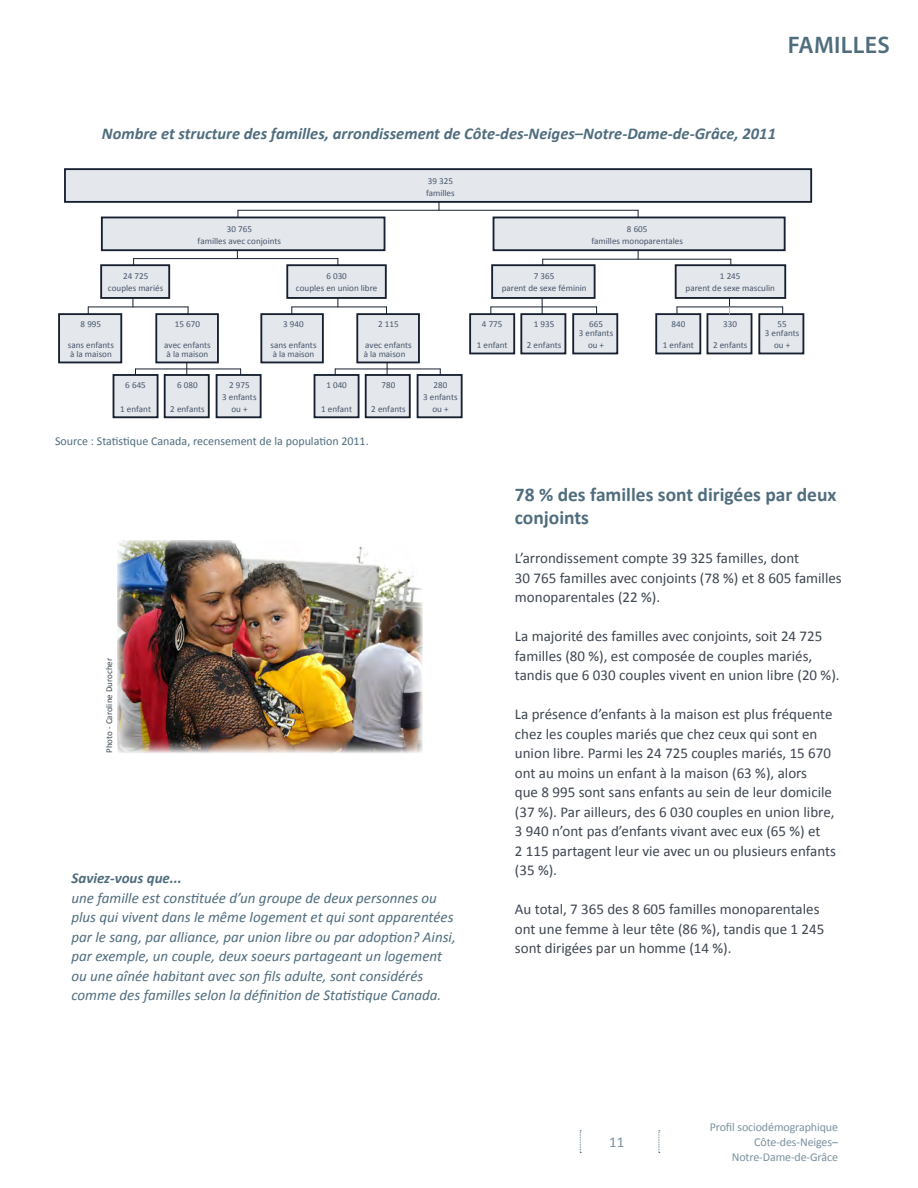
<style>
.page{position:relative;width:918px;height:1188px;background:#fff}
.page>*{position:absolute;margin:0;border:0;box-sizing:border-box;transform-origin:0 0}
.t1{font:600 24px "Myriad Pro";letter-spacing:.01em;color:#506d7e}
.t2{font:700 19.5px/23.4px "Calibri";color:#506d7e}
.t3{font:italic 700 16.5px "Calibri";color:#506d7e}
.t4{font:15px/19.5px "Calibri";color:#3e4651}
.t5{font:italic 15px/19.5px "Calibri";color:#506d7e}
.t6{font:italic 700 15px "Calibri";color:#506d7e}
.t7{font:15px "Calibri";color:#7c929e}
.t8{font:12px/15px "Calibri";letter-spacing:-.01em;color:#7c929e;text-align:right}
.t9{font:12px "Calibri";color:#506d7e}
.t10{font:9px/12px "Calibri";color:#3b4b61;text-align:center}
.t11{font:9px "Calibri";color:#3e4651}
</style>
<div class="page">
<svg style="left:659px;top:1130px;width:1px;height:23px"></svg>
<svg style="left:580px;top:1130px;width:1px;height:23px"></svg>
<div style="left:113px;top:375px;width:45px;height:42px;background:#e4e7eb"></div>
<div style="left:113px;top:374px;width:46px;height:44px;border:2px solid #172030"></div>
<div style="left:165px;top:375px;width:44px;height:42px;background:#e4e7eb"></div>
<div style="left:164px;top:374px;width:46px;height:44px;border:2px solid #172030"></div>
<div style="left:217px;top:375px;width:44px;height:42px;background:#e4e7eb"></div>
<div style="left:216px;top:374px;width:46px;height:44px;border:2px solid #172030"></div>
<div style="left:156px;top:314px;width:62px;height:48px;background:#e4e7eb"></div>
<div style="left:155px;top:313px;width:64px;height:50px;border:2px solid #172030"></div>
<div style="left:59px;top:314px;width:62px;height:48px;background:#e4e7eb"></div>
<div style="left:58px;top:313px;width:64px;height:50px;border:2px solid #172030"></div>
<div style="left:315px;top:375px;width:44px;height:42px;background:#e4e7eb"></div>
<div style="left:314px;top:374px;width:46px;height:44px;border:2px solid #172030"></div>
<div style="left:366px;top:375px;width:44px;height:42px;background:#e4e7eb"></div>
<div style="left:365px;top:374px;width:46px;height:44px;border:2px solid #172030"></div>
<div style="left:418px;top:375px;width:44px;height:42px;background:#e4e7eb"></div>
<div style="left:417px;top:374px;width:46px;height:44px;border:2px solid #172030"></div>
<div style="left:261px;top:314px;width:62px;height:48px;background:#e4e7eb"></div>
<div style="left:260px;top:313px;width:64px;height:50px;border:2px solid #172030"></div>
<div style="left:357px;top:314px;width:62px;height:48px;background:#e4e7eb"></div>
<div style="left:356px;top:313px;width:64px;height:50px;border:2px solid #172030"></div>
<div style="left:101px;top:265px;width:68px;height:33px;background:#e4e7eb"></div>
<div style="left:100px;top:264px;width:70px;height:35px;border:2px solid #172030"></div>
<div style="left:287px;top:265px;width:99px;height:33px;background:#e4e7eb"></div>
<div style="left:286px;top:264px;width:101px;height:35px;border:2px solid #172030"></div>
<div style="left:102px;top:217px;width:283px;height:33px;background:#e4e7eb"></div>
<div style="left:101px;top:217px;width:284px;height:34px;border:2px solid #172030"></div>
<div style="left:470px;top:314px;width:44px;height:39px;background:#e4e7eb"></div>
<div style="left:469px;top:313px;width:46px;height:41px;border:2px solid #172030"></div>
<div style="left:521px;top:314px;width:44px;height:39px;background:#e4e7eb"></div>
<div style="left:520px;top:313px;width:46px;height:41px;border:2px solid #172030"></div>
<div style="left:573px;top:314px;width:44px;height:39px;background:#e4e7eb"></div>
<div style="left:572px;top:313px;width:46px;height:41px;border:2px solid #172030"></div>
<div style="left:656px;top:314px;width:44px;height:39px;background:#e4e7eb"></div>
<div style="left:655px;top:313px;width:46px;height:41px;border:2px solid #172030"></div>
<div style="left:707px;top:314px;width:45px;height:39px;background:#e4e7eb"></div>
<div style="left:707px;top:313px;width:45px;height:41px;border:2px solid #172030"></div>
<div style="left:759px;top:314px;width:44px;height:39px;background:#e4e7eb"></div>
<div style="left:758px;top:313px;width:46px;height:41px;border:2px solid #172030"></div>
<div style="left:492px;top:265px;width:103px;height:33px;background:#e4e7eb"></div>
<div style="left:491px;top:264px;width:105px;height:35px;border:2px solid #172030"></div>
<div style="left:676px;top:265px;width:109px;height:33px;background:#e4e7eb"></div>
<div style="left:675px;top:264px;width:111px;height:35px;border:2px solid #172030"></div>
<div style="left:494px;top:217px;width:291px;height:33px;background:#e4e7eb"></div>
<div style="left:493px;top:217px;width:293px;height:34px;border:2px solid #172030"></div>
<div style="left:65px;top:169px;width:746px;height:33px;background:#e4e7eb"></div>
<div style="left:64px;top:168px;width:748px;height:35px;border:2px solid #172030"></div>
<hr style="left:238px;top:210px;width:400px;height:1px;background:#172030">
<hr style="left:134px;top:258px;width:204px;height:1px;background:#172030">
<hr style="left:543px;top:259px;width:188px;height:1px;background:#172030">
<hr style="left:677px;top:307px;width:106px;height:1px;background:#172030">
<svg style="left:729px;top:298px;width:1px;height:16px"></svg>
<hr style="left:491px;top:307px;width:106px;height:1px;background:#172030">
<svg style="left:542px;top:298px;width:1px;height:16px"></svg>
<hr style="left:335px;top:369px;width:105px;height:1px;background:#172030">
<svg style="left:387px;top:362px;width:1px;height:13px"></svg>
<hr style="left:292px;top:307px;width:95px;height:1px;background:#172030">
<hr style="left:88px;top:307px;width:100px;height:1px;background:#172030">
<hr style="left:135px;top:369px;width:106px;height:1px;background:#172030">
<svg style="left:186px;top:362px;width:1px;height:13px"></svg>
<img style="left:117px;top:540px;width:306px;height:213px">
<p class="t1" style="left:788px;top:30px;width:104px">FAMILLES</p>
<p class="t3" style="left:102px;top:123px;width:676px">Nombre et structure des familles, arrondissement de Côte-des-Neiges–Notre-Dame-de-Grâce, 2011</p>
<p class="t10" style="left:426px;top:175px;width:30px;text-align:left">39 325 familles</p>
<p class="t10" style="left:227px;top:223px;width:27px">30 765</p>
<p class="t10" style="left:627px;top:223px;width:22px">8 605</p>
<p class="t10" style="left:198px;top:235px;width:85px">familles avec conjoints</p>
<p class="t10" style="left:591px;top:235px;width:93px">familles monoparentales</p>
<p class="t10" style="left:123px;top:270px;width:27px">24 725</p>
<p class="t10" style="left:326px;top:270px;width:22px">6 030</p>
<p class="t10" style="left:534px;top:270px;width:22px">7 365</p>
<p class="t10" style="left:720px;top:270px;width:22px">1 245</p>
<p class="t10" style="left:108px;top:282px;width:57px">couples mariés</p>
<p class="t10" style="left:296px;top:282px;width:83px">couples en union libre</p>
<p class="t10" style="left:502px;top:282px;width:86px">parent de sexe féminin</p>
<p class="t10" style="left:686px;top:282px;width:91px">parent de sexe masculin</p>
<p class="t10" style="left:81px;top:318px;width:22px">8 995</p>
<p class="t10" style="left:175px;top:318px;width:27px">15 670</p>
<p class="t10" style="left:283px;top:318px;width:22px">3 940</p>
<p class="t10" style="left:378px;top:318px;width:22px">2 115</p>
<p class="t10" style="left:482px;top:318px;width:22px">4 775</p>
<p class="t10" style="left:534px;top:318px;width:22px">1 935</p>
<p class="t10" style="left:589px;top:318px;width:15px">665</p>
<p class="t10" style="left:671px;top:318px;width:15px">840</p>
<p class="t10" style="left:723px;top:318px;width:15px">330</p>
<p class="t10" style="left:778px;top:318px;width:11px">55</p>
<p class="t10" style="left:68px;top:339px;width:47px">sans enfants</p>
<p class="t10" style="left:164px;top:339px;width:48px">avec enfants</p>
<p class="t10" style="left:271px;top:339px;width:47px">sans enfants</p>
<p class="t10" style="left:365px;top:339px;width:48px">avec enfants</p>
<p class="t10" style="left:477px;top:339px;width:32px">1 enfant</p>
<p class="t10" style="left:527px;top:339px;width:36px">2 enfants</p>
<p class="t10" style="left:579px;top:327px;width:36px">3 enfants ou +</p>
<p class="t10" style="left:765px;top:327px;width:36px">3 enfants ou +</p>
<p class="t10" style="left:663px;top:339px;width:32px">1 enfant</p>
<p class="t10" style="left:713px;top:339px;width:36px">2 enfants</p>
<p class="t10" style="left:70px;top:348px;width:43px">à la maison</p>
<p class="t10" style="left:167px;top:348px;width:43px">à la maison</p>
<p class="t10" style="left:273px;top:348px;width:43px">à la maison</p>
<p class="t10" style="left:364px;top:348px;width:43px">à la maison</p>
<p class="t10" style="left:125px;top:379px;width:22px">6 645</p>
<p class="t10" style="left:177px;top:379px;width:22px">6 080</p>
<p class="t10" style="left:229px;top:379px;width:22px">2 975</p>
<p class="t10" style="left:326px;top:379px;width:22px">1 040</p>
<p class="t10" style="left:382px;top:379px;width:15px">780</p>
<p class="t10" style="left:433px;top:379px;width:15px">280</p>
<p class="t10" style="left:120px;top:403px;width:32px">1 enfant</p>
<p class="t10" style="left:170px;top:403px;width:36px">2 enfants</p>
<p class="t10" style="left:222px;top:391px;width:36px">3 enfants ou +</p>
<p class="t10" style="left:423px;top:391px;width:36px">3 enfants ou +</p>
<p class="t10" style="left:321px;top:403px;width:32px">1 enfant</p>
<p class="t10" style="left:371px;top:403px;width:36px">2 enfants</p>
<p class="t9" style="left:55px;top:433px;width:315px">Source : Statistique Canada, recensement de la population 2011.</p>
<p class="t11" style="left:104px;top:753px;width:96px;rotate:-90deg">Photo - Caroline Durocher</p>
<p class="t6" style="left:71px;top:869px;width:112px">Saviez-vous que...</p>
<p class="t5" style="left:71px;top:888px;width:386px">une famille est constituée d’un groupe de deux personnes ou plus qui vivent dans le même logement et qui sont apparentées par le sang, par alliance, par union libre ou par adoption? Ainsi, par exemple, un couple, deux soeurs partageant un logement ou une aînée habitant avec son fils adulte, sont considérés comme des familles selon la définition de Statistique Canada.</p>
<p class="t2" style="left:515px;top:483px;width:323px">78 % des familles sont dirigées par deux conjoints</p>
<p class="t4" style="left:515px;top:549px;width:328px">L’arrondissement compte 39 325 familles, dont<br>30 765 familles avec conjoints (78 %) et 8 605 familles monoparentales (22 %).</p>
<p class="t4" style="left:515px;top:627px;width:326px">La majorité des familles avec conjoints, soit 24 725 familles (80 %), est composée de couples mariés, tandis que 6 030 couples vivent en union libre (20 %).</p>
<p class="t4" style="left:515px;top:705px;width:323px">La présence d’enfants à la maison est plus fréquente chez les couples mariés que chez ceux qui sont en union libre. Parmi les 24 725 couples mariés, 15 670 ont au moins un enfant à la maison (63 %), alors<br>que 8 995 sont sans enfants au sein de leur domicile (37 %). Par ailleurs, des 6 030 couples en union libre, 3 940 n’ont pas d’enfants vivant avec eux (65 %) et<br>2 115 partagent leur vie avec un ou plusieurs enfants (35 %).</p>
<p class="t4" style="left:515px;top:900px;width:311px">Au total, 7 365 des 8 605 familles monoparentales ont une femme à leur tête (86 %), tandis que 1 245 sont dirigées par un homme (14 %).</p>
<p class="t7" style="left:609px;top:1132px;width:17px">11</p>
<p class="t8" style="left:710px;top:1119px;width:130px">Profil sociodémographique<br>Côte-des-Neiges–<br>Notre-Dame-de-Grâce</p>
</div>
